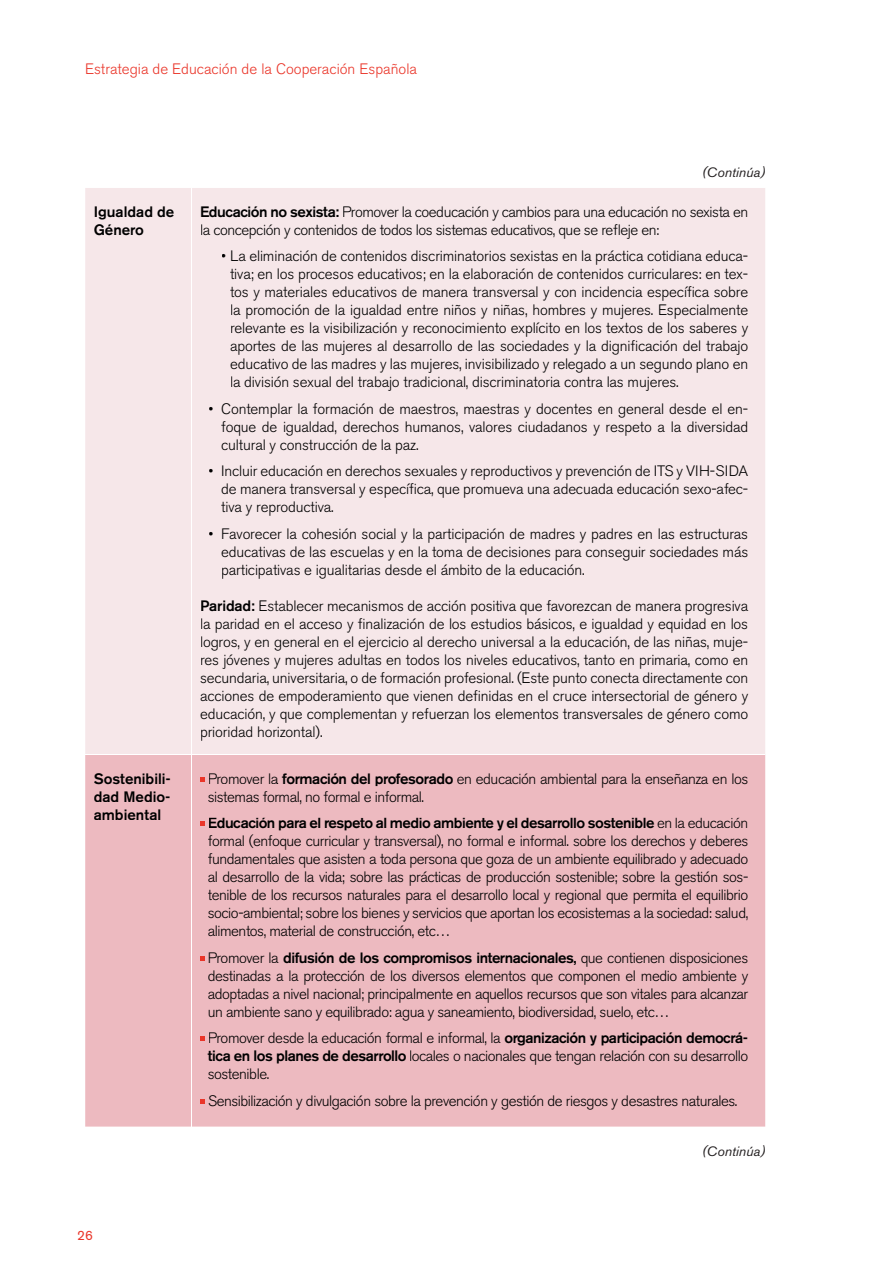
<style>
.page{position:relative;width:893px;height:1263px;background:#fff}
.page>*{position:absolute;margin:0;border:0;box-sizing:border-box;transform-origin:0 0}
.t1{font:300 15px/18px "Akzidenz Grotesk BE";letter-spacing:-.03em;color:#000;text-align:justify}
.t2{font:500 15px/18px "Akzidenz Grotesk BE";color:#000}
.t3{font:300 15px "Akzidenz Grotesk BE";color:#ea3529}
.t4{font:italic 13.5px "Akzidenz Grotesk BE";color:#231f20}
.t5{font:13.5px "Akzidenz Grotesk BE";color:#ea3529}
.s1{font-weight:500}
</style>
<div class="page">
<div style="left:85px;top:188px;width:680px;height:566px;background:#f6e7e9"></div>
<div style="left:85px;top:756px;width:680px;height:370px;background:#edbac0"></div>
<hr style="left:191px;top:188px;width:1px;height:567px;background:#fff">
<hr style="left:191px;top:755px;width:1px;height:371px;background:#fff">
<div style="left:95px;top:206px;width:79px;height:13px;background:#f6e7e9"></div>
<div style="left:94px;top:224px;width:50px;height:11px;background:#f6e7e9"></div>
<div style="left:200px;top:206px;width:139px;height:11px;background:#f6e7e9"></div>
<div style="left:343px;top:206px;width:405px;height:15px;background:#f6e7e9"></div>
<div style="left:201px;top:224px;width:458px;height:15px;background:#f6e7e9"></div>
<div style="left:222px;top:251px;width:526px;height:14px;background:#f6e7e9"></div>
<div style="left:230px;top:269px;width:518px;height:14px;background:#f6e7e9"></div>
<div style="left:230px;top:287px;width:518px;height:14px;background:#f6e7e9"></div>
<div style="left:231px;top:305px;width:517px;height:14px;background:#f6e7e9"></div>
<div style="left:231px;top:323px;width:517px;height:14px;background:#f6e7e9"></div>
<div style="left:231px;top:341px;width:517px;height:14px;background:#f6e7e9"></div>
<div style="left:231px;top:359px;width:517px;height:14px;background:#f6e7e9"></div>
<div style="left:231px;top:377px;width:447px;height:14px;background:#f6e7e9"></div>
<div style="left:209px;top:403px;width:539px;height:15px;background:#f6e7e9"></div>
<div style="left:222px;top:421px;width:526px;height:15px;background:#f6e7e9"></div>
<div style="left:222px;top:439px;width:196px;height:15px;background:#f6e7e9"></div>
<div style="left:209px;top:466px;width:539px;height:14px;background:#f6e7e9"></div>
<div style="left:222px;top:484px;width:526px;height:14px;background:#f6e7e9"></div>
<div style="left:221px;top:502px;width:113px;height:14px;background:#f6e7e9"></div>
<div style="left:209px;top:528px;width:539px;height:15px;background:#f6e7e9"></div>
<div style="left:222px;top:546px;width:526px;height:15px;background:#f6e7e9"></div>
<div style="left:222px;top:564px;width:362px;height:15px;background:#f6e7e9"></div>
<div style="left:201px;top:600px;width:54px;height:11px;background:#f6e7e9"></div>
<div style="left:260px;top:600px;width:488px;height:15px;background:#f6e7e9"></div>
<div style="left:201px;top:618px;width:547px;height:15px;background:#f6e7e9"></div>
<div style="left:201px;top:636px;width:547px;height:15px;background:#f6e7e9"></div>
<div style="left:201px;top:654px;width:547px;height:15px;background:#f6e7e9"></div>
<div style="left:201px;top:671px;width:547px;height:16px;background:#f6e7e9"></div>
<div style="left:201px;top:690px;width:547px;height:15px;background:#f6e7e9"></div>
<div style="left:201px;top:708px;width:547px;height:15px;background:#f6e7e9"></div>
<div style="left:201px;top:725px;width:121px;height:16px;background:#f6e7e9"></div>
<div style="left:94px;top:773px;width:76px;height:11px;background:#edbac0"></div>
<div style="left:94px;top:791px;width:76px;height:11px;background:#edbac0"></div>
<div style="left:94px;top:809px;width:66px;height:11px;background:#edbac0"></div>
<svg style="left:200px;top:777px;width:5px;height:5px"></svg>
<div style="left:209px;top:773px;width:69px;height:11px;background:#edbac0"></div>
<div style="left:278px;top:773px;width:175px;height:13px;background:#edbac0"></div>
<div style="left:457px;top:773px;width:291px;height:14px;background:#edbac0"></div>
<div style="left:208px;top:791px;width:215px;height:13px;background:#edbac0"></div>
<div style="left:200px;top:818px;width:548px;height:13px;background:#edbac0"></div>
<div style="left:208px;top:834px;width:540px;height:16px;background:#edbac0"></div>
<div style="left:208px;top:853px;width:540px;height:15px;background:#edbac0"></div>
<div style="left:208px;top:872px;width:540px;height:14px;background:#edbac0"></div>
<div style="left:208px;top:890px;width:540px;height:14px;background:#edbac0"></div>
<div style="left:208px;top:908px;width:540px;height:14px;background:#edbac0"></div>
<div style="left:208px;top:926px;width:241px;height:13px;background:#edbac0"></div>
<svg style="left:200px;top:956px;width:5px;height:5px"></svg>
<div style="left:208px;top:952px;width:70px;height:11px;background:#edbac0"></div>
<div style="left:278px;top:952px;width:298px;height:13px;background:#edbac0"></div>
<div style="left:581px;top:952px;width:167px;height:14px;background:#edbac0"></div>
<div style="left:208px;top:970px;width:540px;height:14px;background:#edbac0"></div>
<div style="left:208px;top:988px;width:540px;height:14px;background:#edbac0"></div>
<div style="left:209px;top:1006px;width:459px;height:14px;background:#edbac0"></div>
<svg style="left:200px;top:1036px;width:5px;height:5px"></svg>
<div style="left:209px;top:1032px;width:292px;height:14px;background:#edbac0"></div>
<div style="left:505px;top:1033px;width:242px;height:13px;background:#edbac0"></div>
<div style="left:208px;top:1051px;width:198px;height:13px;background:#edbac0"></div>
<div style="left:410px;top:1051px;width:338px;height:14px;background:#edbac0"></div>
<div style="left:208px;top:1069px;width:61px;height:10px;background:#edbac0"></div>
<svg style="left:200px;top:1099px;width:5px;height:5px"></svg>
<div style="left:208px;top:1095px;width:529px;height:14px;background:#edbac0"></div>
<p class="t3" style="left:85px;top:61px;width:333px">Estrategia de Educación de la Cooperación Española</p>
<p class="t4" style="left:702px;top:165px;width:65px">(Continúa)</p>
<p class="t2" style="left:94px;top:203px;width:82px">Igualdad de<br>Género</p>
<p class="t1" style="left:200px;top:203px;width:550px"><span class="s1">Educación no sexista:</span> Promover la coeducación y cambios para una educación no sexista en la concepción y contenidos de todos los sistemas educativos, que se refleje en:</p>
<p class="t1" style="left:230px;top:247px;width:520px;text-indent:-9px">• La eliminación de contenidos discriminatorios sexistas en la práctica cotidiana educa&shy;tiva; en los procesos educativos; en la elaboración de contenidos curriculares: en tex&shy;tos y materiales educativos de manera transversal y con incidencia específica sobre la promoción de la igualdad entre niños y niñas, hombres y mujeres. Especialmente relevante es la visibilización y reconocimiento explícito en los textos de los saberes y aportes de las mujeres al desarrollo de las sociedades y la dignificación del trabajo educativo de las madres y las mujeres, invisibilizado y relegado a un segundo plano en la división sexual del trabajo tradicional, discriminatoria contra las mujeres.</p>
<p class="t1" style="left:221px;top:400px;width:529px;text-indent:-13px">• Contemplar la formación de maestros, maestras y docentes en general desde el en&shy;foque de igualdad, derechos humanos, valores ciudadanos y respeto a la diversidad cultural y construcción de la paz.</p>
<p class="t1" style="left:221px;top:463px;width:529px;text-indent:-13px">• Incluir educación en derechos sexuales y reproductivos y prevención de ITS y VIH-SIDA de manera transversal y específica, que promueva una adecuada educación sexo-afec&shy;tiva y reproductiva.</p>
<p class="t1" style="left:221px;top:525px;width:528px;text-indent:-13px">• Favorecer la cohesión social y la participación de madres y padres en las estructuras educativas de las escuelas y en la toma de decisiones para conseguir sociedades más participativas e igualitarias desde el ámbito de la educación.</p>
<p class="t1" style="left:200px;top:597px;width:550px"><span class="s1">Paridad:</span> Establecer mecanismos de acción positiva que favorezcan de manera progresiva la paridad en el acceso y finalización de los estudios básicos, e igualdad y equidad en los logros, y en general en el ejercicio al derecho universal a la educación, de las niñas, muje&shy;res jóvenes y mujeres adultas en todos los niveles educativos, tanto en primaria, como en secundaria, universitaria, o de formación profesional. (Este punto conecta directamente con acciones de empoderamiento que vienen definidas en el cruce intersectorial de género y educación, y que complementan y refuerzan los elementos transversales de género como prioridad horizontal).</p>
<p class="t2" style="left:94px;top:769px;width:79px;text-align:justify">Sostenibili&shy;dad Medio&shy;ambiental</p>
<p class="t1" style="left:208px;top:770px;width:542px">Promover la <span class="s1">formación del profesorado</span> en educación ambiental para la enseñanza en los sistemas formal, no formal e informal.</p>
<p class="t1" style="left:208px;top:814px;width:542px"><span class="s1">Educación para el respeto al medio ambiente y el desarrollo sostenible</span> en la educación formal (enfoque curricular y transversal), no formal e informal. sobre los derechos y deberes fundamentales que asisten a toda persona que goza de un ambiente equilibrado y adecuado al desarrollo de la vida; sobre las prácticas de producción sostenible; sobre la gestión sos&shy;tenible de los recursos naturales para el desarrollo local y regional que permita el equilibrio socio-ambiental; sobre los bienes y servicios que aportan los ecosistemas a la sociedad: salud, alimentos, material de construcción, etc…</p>
<p class="t1" style="left:208px;top:949px;width:542px">Promover la <span class="s1">difusión de los compromisos internacionales,</span> que contienen disposiciones destinadas a la protección de los diversos elementos que componen el medio ambiente y adoptadas a nivel nacional; principalmente en aquellos recursos que son vitales para alcanzar un ambiente sano y equilibrado: agua y saneamiento, biodiversidad, suelo, etc…</p>
<p class="t1" style="left:208px;top:1029px;width:542px">Promover desde la educación formal e informal, la <span class="s1">organización y participación democrá&shy;tica en los planes de desarrollo</span> locales o nacionales que tengan relación con su desarrollo sostenible.</p>
<p class="t1" style="left:208px;top:1092px;width:531px">Sensibilización y divulgación sobre la prevención y gestión de riesgos y desastres naturales.</p>
<p class="t5" style="left:77px;top:1227px;width:17px">26</p>
<p class="t4" style="left:702px;top:1143px;width:65px">(Continúa)</p>
</div>
